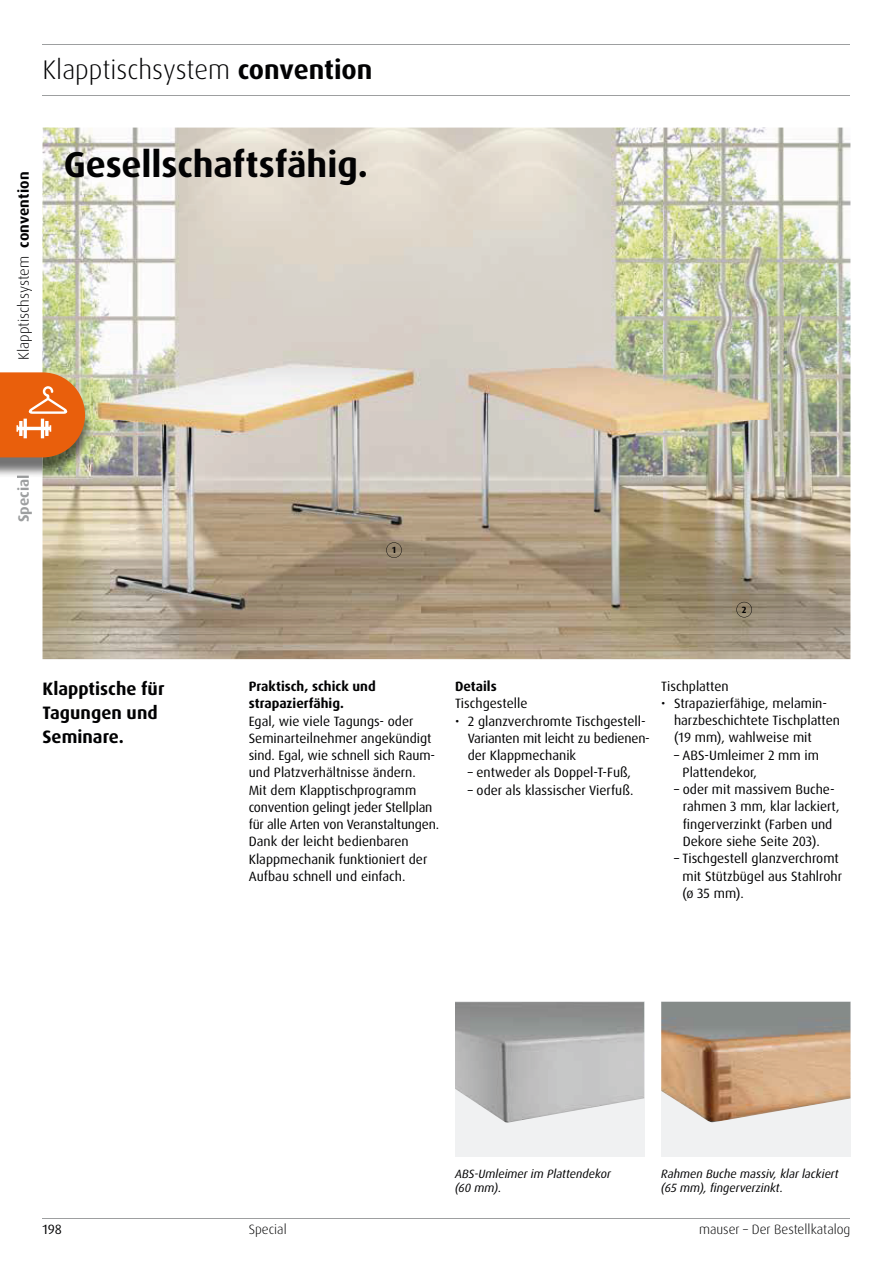
<style>
.page{position:relative;width:893px;height:1263px;background:#fff}
.page>*{position:absolute;margin:0;border:0;box-sizing:border-box;transform-origin:0 0}
.t1{font:700 36px "Dax OT";letter-spacing:-.005em;color:#020203}
.t2{font:300 27px "Dax OT";color:#020203}
.t3{font:700 18px/24px "Dax OT";color:#020203}
.t4{font:300 15px "Dax OT";color:#020203}
.t5{font:700 15px "Dax OT";color:#9d9fa0}
.t6{font:13.5px/17.2px "Dax OT";color:#020203}
.t7{font:700 13.5px/17.2px "Dax OT";color:#020203}
.t8{font:300 13.5px "Dax OT";color:#020203}
.t9{font:italic 12px/13.5px "Dax OT";color:#020203}
.t10{font:700 9px "Dax OT";color:#020203}
.s1{font-weight:700}
</style>
<div class="page">
<hr style="left:43px;top:1218px;width:807px;height:1px;background:#9d9fa0">
<hr style="left:43px;top:44px;width:807px;height:1px;background:#9d9fa0">
<hr style="left:43px;top:95px;width:807px;height:1px;background:#9d9fa0">
<img style="left:43px;top:128px;width:807px;height:531px">
<svg style="left:386px;top:542px;width:16px;height:16px"></svg>
<svg style="left:736px;top:602px;width:16px;height:15px"></svg>
<div style="left:455px;top:1002px;width:189px;height:155px;background:#f0f1f2"></div>
<img style="left:455px;top:1002px;width:189px;height:121px">
<div style="left:661px;top:1002px;width:189px;height:155px;background:#f0f1f2"></div>
<img style="left:661px;top:1002px;width:189px;height:120px">
<img style="left:0;top:377px;width:93px;height:101px">
<svg style="left:17px;top:476px;width:15px;height:2px"></svg>
<svg style="left:0;top:372px;width:85px;height:85px;background:#e3732c"></svg>
<h2 class="t2" style="left:43px;top:52px;width:331px">Klapptischsystem <span class="s1">convention</span></h2>
<p class="t4" style="left:14px;top:360px;width:190px;rotate:-90deg">Klapptischsystem <span class="s1">convention</span></p>
<h1 class="t1" style="left:64px;top:142px;width:306px">Gesellschaftsfähig.</h1>
<p class="t5" style="left:14px;top:522px;width:49px;rotate:-90deg">Special</p>
<p class="t10" style="left:392px;top:545px;width:5px">1</p>
<p class="t10" style="left:742px;top:604px;width:6px">2</p>
<h3 class="t3" style="left:43px;top:676px;width:123px">Klapptische für<br>Tagungen und<br>Seminare.</h3>
<p class="t7" style="left:249px;top:678px;width:128px">Praktisch, schick und strapazierfähig.</p>
<p class="t6" style="left:249px;top:712px;width:192px">Egal, wie viele Tagungs- oder<br>Seminarteilnehmer angekündigt sind. Egal, wie schnell sich Raum&shy;und Platzverhältnisse ändern.<br>Mit dem Klapptischprogramm convention gelingt jeder Stellplan für alle Arten von Veranstaltungen.<br>Dank der leicht bedienbaren<br>Klappmechanik funktioniert der<br>Aufbau schnell und einfach.</p>
<p class="t7" style="left:455px;top:678px;width:43px">Details</p>
<p class="t6" style="left:455px;top:695px;width:74px">Tischgestelle</p>
<p class="t6" style="left:468px;top:712px;width:183px;text-indent:-13px">• 2 glanzverchromte Tischgestell-<br>Varianten mit leicht zu bedienen&shy;der Klappmechanik</p>
<p class="t6" style="left:468px;top:764px;width:165px">– entweder als Doppel-T-Fuß,</p>
<p class="t6" style="left:468px;top:781px;width:167px">– oder als klassischer Vierfuß.</p>
<p class="t6" style="left:661px;top:677px;width:69px">Tischplatten</p>
<p class="t6" style="left:674px;top:695px;width:168px;text-indent:-13px">• Strapazierfähige, melamin&shy;harzbeschichtete Tischplatten (19 mm), wahlweise mit</p>
<p class="t6" style="left:682px;top:746px;width:138px;text-indent:-9px">– ABS-Umleimer 2 mm im<br>Plattendekor,</p>
<p class="t6" style="left:683px;top:781px;width:158px;text-indent:-9px">– oder mit massivem Buche&shy;rahmen 3 mm, klar lackiert, fingerverzinkt (Farben und<br>Dekore siehe Seite 203).</p>
<p class="t6" style="left:682px;top:850px;width:161px;text-indent:-8px">– Tischgestell glanzverchromt mit Stützbügel aus Stahlrohr (ø 35 mm).</p>
<p class="t9" style="left:455px;top:1167px;width:157px">ABS-Umleimer im Plattendekor (60 mm).</p>
<p class="t9" style="left:661px;top:1167px;width:179px">Rahmen Buche massiv, klar lackiert (65 mm), fingerverzinkt.</p>
<p class="t6" style="left:43px;top:1221px;width:21px">198</p>
<p class="t8" style="left:249px;top:1221px;width:40px">Special</p>
<p class="t8" style="left:699px;top:1221px;width:153px">mauser – Der Bestellkatalog</p>
</div>
